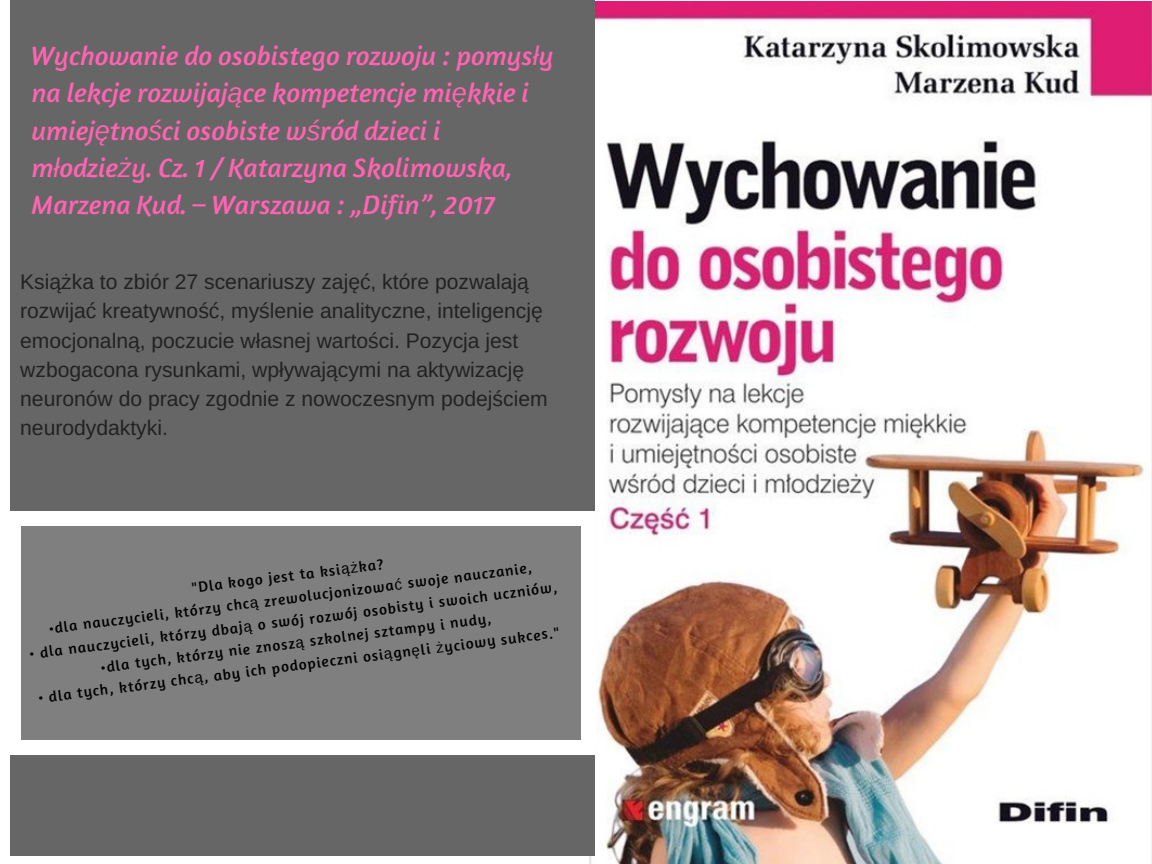
<style>
.page{position:relative;width:1152px;height:864px;background:#fff}
.page>*{position:absolute;margin:0;border:0;box-sizing:border-box;transform-origin:0 0}
.t1{font:italic 27.15px/37.2px "Amaranth";color:#ff63b1}
.t2{font:21.15px/29.2px "Arimo";color:#222}
.t3{font:15.15px "Amaranth";color:#000}
.s1{font-family:"Liberation Sans"}
</style>
<div class="page">
<img style="left:590px;top:1px;width:562px;height:863px">
<div style="left:10px;top:0;width:585px;height:856px;background:#666"></div>
<div style="left:9px;top:521px;width:584px;height:225px;background:#7f7f7f"></div>
<div style="left:581px;top:741px;width:14px;height:14px;background:#fff"></div>
<div style="left:7px;top:525px;width:14px;height:217px;background:#fff"></div>
<div style="left:7px;top:741px;width:14px;height:14px;background:#fff"></div>
<div style="left:581px;top:525px;width:14px;height:217px;background:#fff"></div>
<div style="left:20px;top:741px;width:562px;height:14px;background:#fff"></div>
<div style="left:581px;top:512px;width:14px;height:14px;background:#fff"></div>
<div style="left:7px;top:512px;width:14px;height:14px;background:#fff"></div>
<div style="left:20px;top:512px;width:562px;height:14px;background:#fff"></div>
<p class="t1" style="left:32px;top:37px;width:524px">Wychowanie do osobistego rozwoju : pomys<span class="s1">ł</span>y na lekcje rozwijaj<span class="s1">ą</span>ce kompetencje mi<span class="s1">ę</span>kkie i umiej<span class="s1">ę</span>tno<span class="s1">ś</span>ci osobiste w<span class="s1">ś</span>ród dzieci i m<span class="s1">ł</span>odzie<span class="s1">ż</span>y. Cz. 1 / Katarzyna Skolimowska, Marzena Kud. – Warszawa : „Difin”, 2017</p>
<p class="t2" style="left:20px;top:267px;width:529px">Ksi<span class="s1">ąż</span>ka to zbiór 27 scenariuszy zaj<span class="s1">ęć</span>, które pozwalaj<span class="s1">ą </span>rozwija<span class="s1">ć</span> kreatywno<span class="s1">ść</span>, my<span class="s1">ś</span>lenie analityczne, inteligencj<span class="s1">ę </span>emocjonaln<span class="s1">ą</span>, poczucie w<span class="s1">ł</span>asnej warto<span class="s1">ś</span>ci. Pozycja jest wzbogacona rysunkami, wp<span class="s1">ł</span>ywaj<span class="s1">ą</span>cymi na aktywizacj<span class="s1">ę </span>neuronów do pracy zgodnie z nowoczesnym podej<span class="s1">ś</span>ciem neurodydaktyki.</p>
<p class="t3" style="left:191px;top:578px;width:194px;rotate:-7deg">"Dla kogo jest ta ksi<span class="s1">ąż</span>ka?</p>
<p class="t3" style="left:48px;top:618px;width:488px;rotate:-7deg">•dla nauczycieli, którzy chc<span class="s1">ą</span> zrewolucjonizowa<span class="s1">ć</span> swoje nauczanie,</p>
<p class="t3" style="left:28px;top:643px;width:533px;rotate:-7deg">• dla nauczycieli, którzy dbaj<span class="s1">ą</span> o swój rozwój osobisty i swoich uczniów,</p>
<p class="t3" style="left:100px;top:657px;width:395px;rotate:-7deg">•dla tych, którzy nie znosz<span class="s1">ą</span> szkolnej sztampy i nudy,</p>
<p class="t3" style="left:37px;top:688px;width:527px;rotate:-7deg">• dla tych, którzy chc<span class="s1">ą</span>, aby ich podopieczni osi<span class="s1">ą</span>gn<span class="s1">ę</span>li <span class="s1">ż</span>yciowy sukces."</p>
</div>
